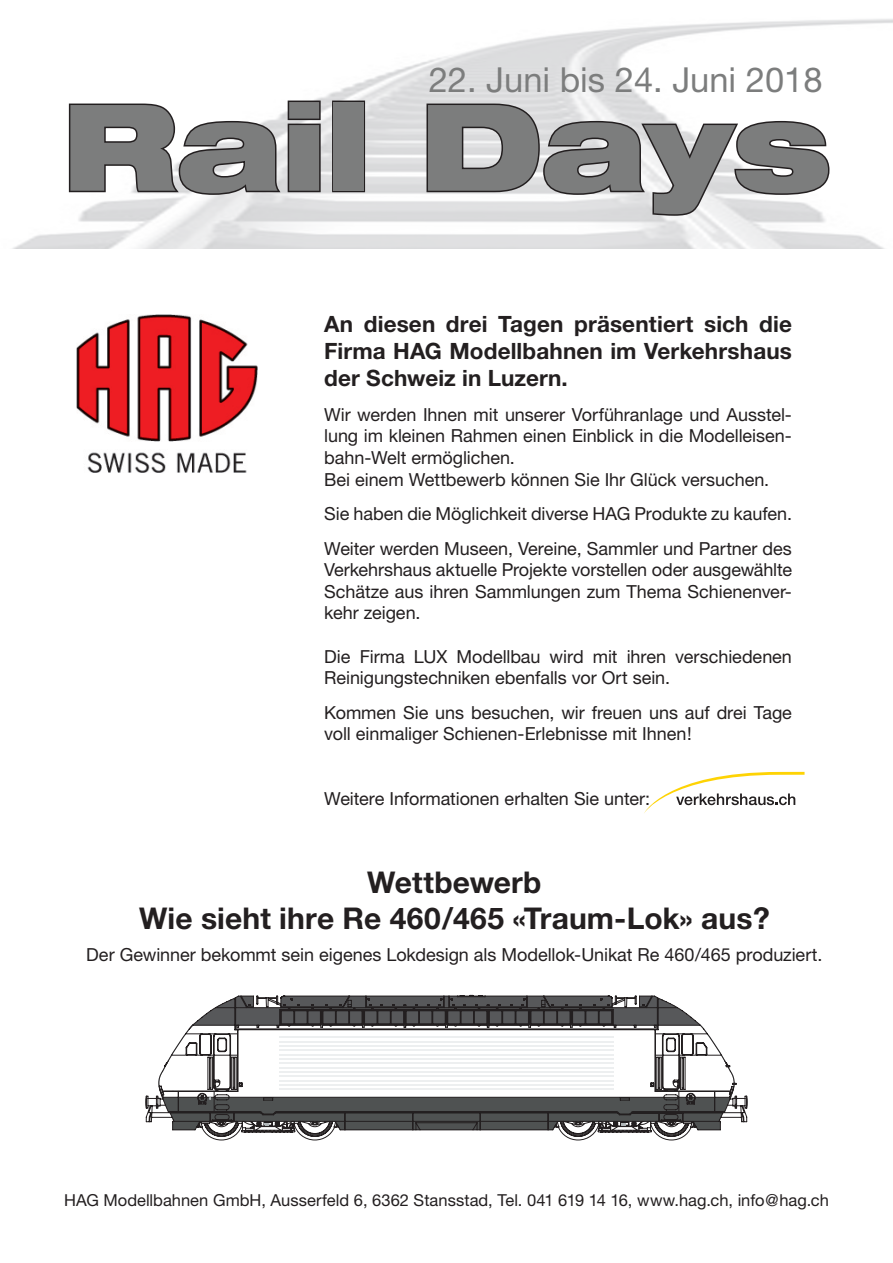
<style>
.page{position:relative;width:893px;height:1263px;background:#fff}
.page>*{position:absolute;margin:0;border:0;box-sizing:border-box;transform-origin:0 0}
.t1{font:900 expanded 120px "Helvetica Neue";color:#7c7d7d}
.t2{font:34.5px "Helvetica Neue";color:#7c7d7d}
.t3{font:700 30px/36px "Helvetica Neue";letter-spacing:.005em;color:#231f20;text-align:center}
.t4{font:700 22.5px/27px "Helvetica Neue";letter-spacing:.005em;color:#231f20;text-align:justify}
.t5{font:18px/21.6px "Helvetica Neue";letter-spacing:-.005em;color:#231f20}
.t6{font:16.5px "Helvetica Neue";color:#231f20}
</style>
<div class="page">
<svg style="left:68px;top:99px;width:254px;height:97px"></svg>
<div style="left:332px;top:101px;width:33px;height:91px;border:3px solid #231f20"></div>
<svg style="left:425px;top:102px;width:405px;height:115px"></svg>
<svg style="left:644px;top:772px;width:160px;height:41px"></svg>
<img style="left:77px;top:314px;width:181px;height:159px">
<svg style="left:145px;top:995px;width:603px;height:145px"></svg>
<svg style="left:159px;top:996px;width:577px;height:134px"></svg>
<hr style="left:279px;top:1088px;width:334px;height:2px;background:#edeff0">
<hr style="left:279px;top:1084px;width:334px;height:2px;background:#edeff0">
<hr style="left:279px;top:1080px;width:334px;height:2px;background:#edeff0">
<hr style="left:279px;top:1075px;width:334px;height:2px;background:#edeff0">
<hr style="left:279px;top:1071px;width:334px;height:2px;background:#edeff0">
<hr style="left:279px;top:1067px;width:334px;height:2px;background:#edeff0">
<hr style="left:279px;top:1062px;width:334px;height:2px;background:#edeff0">
<hr style="left:279px;top:1058px;width:334px;height:2px;background:#edeff0">
<hr style="left:279px;top:1054px;width:334px;height:2px;background:#edeff0">
<hr style="left:279px;top:1049px;width:334px;height:2px;background:#edeff0">
<hr style="left:279px;top:1045px;width:334px;height:2px;background:#edeff0">
<hr style="left:279px;top:1041px;width:334px;height:1px;background:#edeff0">
<hr style="left:279px;top:1036px;width:334px;height:2px;background:#edeff0">
<h2 class="t2" style="left:429px;top:59px;width:395px">22. Juni bis 24. Juni 2018</h2>
<h1 class="t1" style="left:62px;top:69px;width:770px">Rail Days</h1>
<p class="t4" style="left:324px;top:310px;width:469px">An diesen drei Tagen präsentiert sich die Firma HAG Modellbahnen im Verkehrshaus der Schweiz in Luzern.</p>
<p class="t5" style="left:324px;top:403px;width:469px">Wir werden Ihnen mit unserer Vorführanlage und Ausstel&shy;lung im kleinen Rahmen einen Einblick in die Modelleisen&shy;bahn-Welt ermöglichen.<br>Bei einem Wettbewerb können Sie Ihr Glück versuchen.</p>
<p class="t5" style="left:324px;top:496px;width:469px;line-height:34.5px">Sie haben die Möglichkeit diverse HAG Produkte zu kaufen.<br>Weiter werden Museen, Vereine, Sammler und Partner des</p>
<p class="t5" style="left:324px;top:559px;width:469px;text-align:justify">Verkehrshaus aktuelle Projekte vorstellen oder ausgewählte Schätze aus ihren Sammlungen zum Thema Schienenver&shy;kehr zeigen.</p>
<p class="t5" style="left:324px;top:645px;width:469px">Die Firma LUX Modellbau wird mit ihren verschiedenen<br>Reinigungstechniken ebenfalls vor Ort sein.</p>
<p class="t5" style="left:324px;top:701px;width:469px">Kommen Sie uns besuchen, wir freuen uns auf drei Tage voll einmaliger Schienen-Erlebnisse mit Ihnen!</p>
<p class="t5" style="left:324px;top:788px;width:327px">Weitere Informationen erhalten Sie unter:</p>
<h3 class="t3" style="left:139px;top:864px;width:632px">Wettbewerb<br>Wie sieht ihre Re 460/465 «Traum-Lok» aus?</h3>
<p class="t5" style="left:86px;top:943px;width:738px">Der Gewinner bekommt sein eigenes Lokdesign als Modellok-Unikat Re 460/465 produziert.</p>
<p class="t6" style="left:64px;top:1190px;width:766px">HAG Modellbahnen GmbH, Ausserfeld 6, 6362 Stansstad, Tel. 041 619 14 16, www.hag.ch, info@hag.ch</p>
</div>
